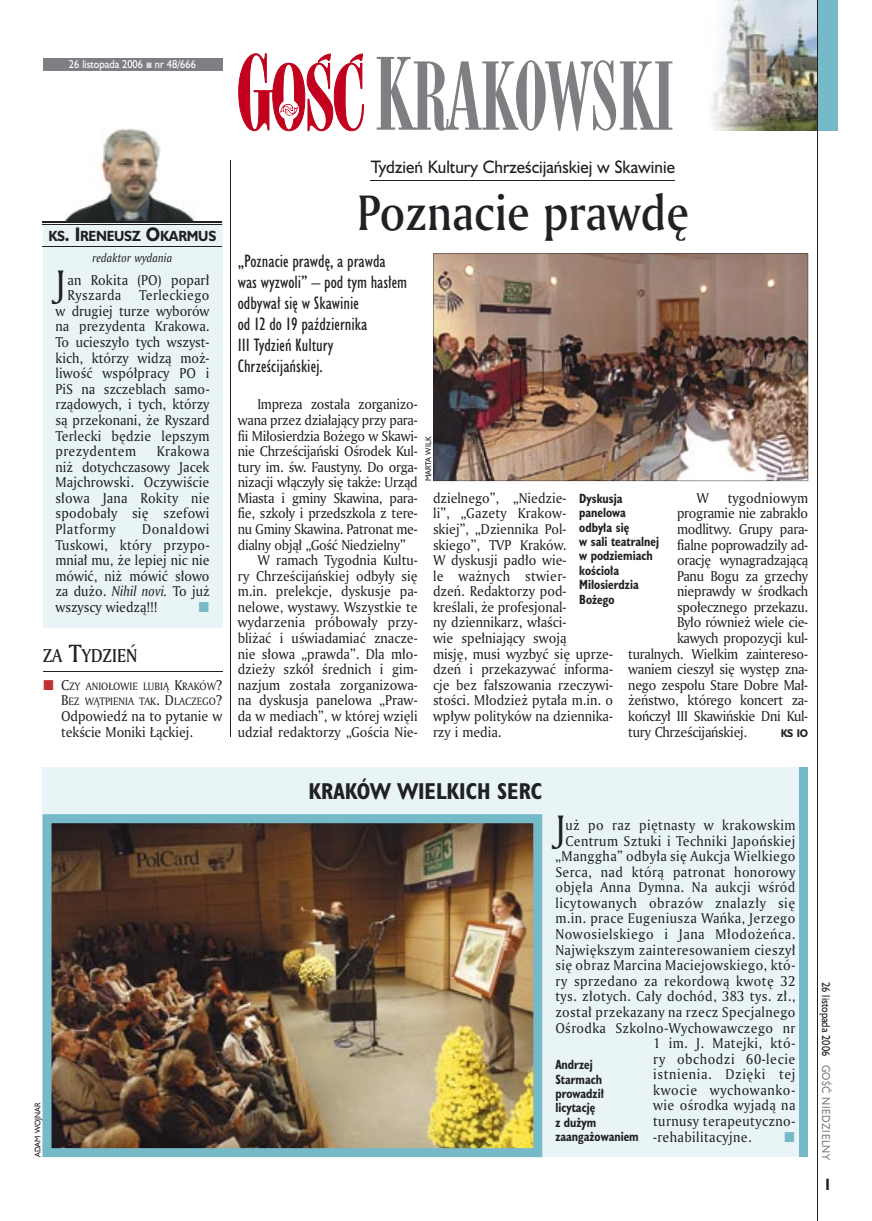
<style>
.page{position:relative;width:872px;height:1221px;background:#fff}
.page>*{position:absolute;margin:0;border:0;box-sizing:border-box;transform-origin:0 0}
.t1{font:90px "Modern 735 PL";color:#7f7e83;scale:.9 1}
.t2{font:48px "Amerigo Md PL";color:#212125;scale:.9 1}
.t3{font:35.55px "Amerigo PL";color:#212125;scale:.94 1}
.t4{font:700 21px "Humanst 521 Cn PL";color:#212125}
.t5{font:18px "Amerigo Md PL";color:#212125;scale:.9 1}
.t6{font:16.5px/21px "Humanst 521 Cn PL";color:#212125}
.t7{font:16.5px "Humanst 521 PL";color:#212125;scale:.94 1}
.t8{font:700 15px "Humanst 521 Cn PL";color:#212125;scale:.94 1}
.t9{font:13.8px/15.6px "Amerigo PL";color:#212125;scale:.94 1}
.t10{font:13.8px "Amerigo PL";letter-spacing:-.02em;color:#212125;scale:.94 1}
.t11{font:13.8px "Amerigo PL";letter-spacing:.03em;color:#212125;scale:.94 1}
.t12{font:13.8px "Amerigo PL";letter-spacing:.045em;color:#212125;scale:.94 1}
.t13{font:13.8px "Amerigo PL";letter-spacing:.05em;color:#212125;scale:.94 1}
.t14{font:700 13.5px "Humanst 521 PL";letter-spacing:-.02em;color:#212125;scale:.9 1}
.t15{font:700 12.3px/14.4px "Humanst 521 Cn PL";color:#212125;scale:.94 1}
.t16{font:italic 11.7px "Amerigo PL";color:#212125;scale:.94 1}
.t17{font:10.5px "Humanst 521 PL";color:#fff;scale:.9 1}
.t18{font:10.5px "Humanst 521 PL";color:#212125;scale:.9 1}
.t19{font:10.5px "Humanst 521 PL";letter-spacing:.05em;color:#7f7e83;scale:.9 1}
.t20{font:10.35px/15.6px "Amerigo PL";color:#212125;scale:.94 1}
.t21{font:700 10.35px "Humanst 521 PL";color:#212125;scale:.9 1}
.t22{font:7.5px "Humanst 521 PL";color:#212125;scale:.94 1}
.s1{font-size:18px}
.s2{font-style:italic}
.s3{font-size:24px}
.s4{font-size:13.8px}
.s5{font-size:96px}
</style>
<div class="page">
<div style="left:43px;top:222px;width:179px;height:405px;background:#e9f4f6"></div>
<img style="left:711px;top:0;width:106px;height:130px">
<svg style="left:238px;top:53px;width:126px;height:78px"></svg>
<div style="left:43px;top:58px;width:179px;height:13px;background:#7f7e83"></div>
<div style="left:818px;top:0;width:19px;height:130px;background:#76baca"></div>
<hr style="left:817px;top:0;width:1px;height:1220px;background:#212125">
<hr style="left:230px;top:160px;width:1px;height:576px;background:#212125">
<div style="left:43px;top:767px;width:765px;height:389px;background:#e9f4f6"></div>
<img style="left:43px;top:814px;width:499px;height:342px">
<div style="left:799px;top:767px;width:9px;height:390px;background:#76baca"></div>
<img style="left:65px;top:128px;width:132px;height:93px">
<hr style="left:42px;top:221px;width:180px;height:2px;background:#212125">
<hr style="left:42px;top:224px;width:180px;height:1px;background:#212125">
<hr style="left:42px;top:246px;width:180px;height:1px;background:#212125">
<hr style="left:43px;top:671px;width:179px;height:1px;background:#212125">
<hr style="left:371px;top:180px;width:304px;height:1px;background:#212125">
<img style="left:433px;top:253px;width:375px;height:228px">
<p class="t17" style="left:69px;top:57px;width:143px">26 listopada 2006 nr 48/666</p>
<p class="t14" style="left:49px;top:226px;width:188px">KS<span class="s1">. I</span>RENEUSZ <span class="s1">O</span>KARMUS</p>
<p class="t16" style="left:93px;top:250px;width:86px">redaktor wydania</p>
<h3 class="t3" style="left:55px;top:259px;width:12px">J</h3>
<p class="t9" style="left:67px;top:271px;width:153px">an Rokita (PO) poparł<br>Ryszarda</p>
<p class="t9" style="left:55px;top:287px;width:165px;text-align:justify;text-indent:84px">Terleckiego w drugiej turze wyborów na prezydenta Krakowa.<br>To ucieszyło tych wszyst&shy;kich, którzy widzą moż&shy;liwość współpracy PO i PiS na szczeblach samo&shy;rządowych, i tych, którzy są przekonani, że Ryszard Terlecki będzie lepszym prezydentem</p>
<p class="t9" style="left:55px;top:443px;width:165px;text-align:justify;text-indent:101px">Krakowa niż dotychczasowy Jacek Majchrowski. Oczywiście słowa Jana Rokity nie spodobały się szefowi Platformy</p>
<p class="t9" style="left:55px;top:521px;width:165px;text-align:justify;text-indent:87px">Donaldowi Tuskowi, który przypo&shy;mniał mu, że lepiej nic nie mówić, niż mówić słowo za dużo. <span class="s2">Nihil novi.</span> To już wszyscy wiedzą!!!</p>
<h3 class="t5" style="left:43px;top:643px;width:107px">ZA <span class="s3">T</span>YDZIEŃ</h3>
<p class="t20" style="left:61px;top:678px;width:173px"><span class="s4">C</span>ZY ANIOŁOWIE LUBIĄ <span class="s4">K</span>RAKÓW<span class="s4">?<br>B</span>EZ WĄTPIENIA TAK<span class="s4">. D</span>LACZEGO<span class="s4">?</span></p>
<p class="t9" style="left:61px;top:707px;width:173px">Odpowiedź na to pytanie w tekście Moniki Łąckiej.</p>
<h1 class="t1" style="left:375px;top:41px;width:335px"><span class="s5">K</span>RAKOWSKI</h1>
<p class="t7" style="left:371px;top:156px;width:325px">Tydzień Kultury Chrześcijańskiej w Skawinie</p>
<h2 class="t2" style="left:357px;top:180px;width:370px">Poznacie prawdę</h2>
<p class="t6" style="left:238px;top:250px;width:171px">„Poznacie prawdę, a prawda was wyzwoli” – pod tym hasłem odbywał się w Skawinie<br>od 12 do 19 października<br>III Tydzień Kultury<br>Chrześcijańskiej.</p>
<p class="t10" style="left:257px;top:395px;width:172px">Impreza została zorganizo-</p>
<p class="t10" style="left:238px;top:411px;width:193px">wana przez działający przy para-</p>
<p class="t10" style="left:238px;top:426px;width:193px">fii Miłosierdzia Bożego w Skawi-</p>
<p class="t10" style="left:238px;top:442px;width:193px">nie Chrześcijański Ośrodek Kul-</p>
<p class="t10" style="left:238px;top:457px;width:193px">tury im. św. Faustyny. Do orga-</p>
<p class="t10" style="left:238px;top:473px;width:193px">nizacji włączyły się także: Urząd</p>
<p class="t10" style="left:238px;top:488px;width:193px">Miasta i gminy Skawina, para-</p>
<p class="t10" style="left:238px;top:504px;width:193px">fie, szkoły i przedszkola z tere-</p>
<p class="t10" style="left:238px;top:520px;width:193px">nu Gminy Skawina. Patronat me-</p>
<p class="t10" style="left:238px;top:535px;width:180px">dialny objął „Gość Niedzielny”</p>
<p class="t9" style="left:257px;top:552px;width:172px">W ramach Tygodnia Kultu-</p>
<p class="t9" style="left:238px;top:567px;width:193px">ry Chrześcijańskiej odbyły się</p>
<p class="t9" style="left:238px;top:583px;width:193px">m.in. prelekcje, dyskusje pa-</p>
<p class="t9" style="left:238px;top:598px;width:193px">nelowe, wystawy. Wszystkie te</p>
<p class="t9" style="left:238px;top:614px;width:193px">wydarzenia próbowały przy-</p>
<p class="t9" style="left:238px;top:630px;width:193px">bliżać i uświadamiać znacze-</p>
<p class="t9" style="left:238px;top:645px;width:193px">nie słowa „prawda”. Dla mło-</p>
<p class="t9" style="left:238px;top:661px;width:193px">dzieży szkół średnich i gim-</p>
<p class="t9" style="left:238px;top:676px;width:193px">nazjum została zorganizowa-</p>
<p class="t9" style="left:238px;top:692px;width:193px">na dyskusja panelowa „Praw-</p>
<p class="t9" style="left:238px;top:707px;width:193px">da w mediach”, w której wzięli</p>
<p class="t9" style="left:238px;top:723px;width:193px">udział redaktorzy „Gościa Nie-</p>
<p class="t22" style="left:423px;top:481px;width:49px;rotate:-90deg">MARTA WILK</p>
<p class="t9" style="left:433px;top:489px;width:193px">dzielnego”, „Niedzie-<br>li”, „Gazety Krakow-<br>skiej”, „Dziennika Pol&shy;skiego”, TVP Kraków.<br>W dyskusji padło wie-<br>le ważnych stwier-<br>dzeń. Redaktorzy pod&shy;kreślali, że profesjonal-<br>ny dziennikarz, właści-<br>wie spełniający swoją<br>misję, musi wyzbyć się uprze&shy;dzeń i przekazywać informa&shy;cje bez fałszowania rzeczywi&shy;stości. Młodzież pytała m.in. o wpływ polityków na dziennika&shy;rzy i media.</p>
<p class="t9" style="left:696px;top:489px;width:15px">W</p>
<p class="t9" style="left:727px;top:489px;width:87px">tygodniowym</p>
<p class="t15" style="left:579px;top:490px;width:86px">Dyskusja panelowa odbyła się<br>w sali teatralnej w podziemiach kościoła<br>Miłosierdzia<br>Bożego</p>
<p class="t10" style="left:677px;top:504px;width:141px">programie nie zabrakło</p>
<p class="t10" style="left:677px;top:520px;width:141px">modlitwy. Grupy para-</p>
<p class="t10" style="left:677px;top:535px;width:141px">fialne poprowadziły ad-</p>
<p class="t10" style="left:677px;top:551px;width:141px">orację wynagradzającą</p>
<p class="t10" style="left:677px;top:566px;width:141px">Panu Bogu za grzechy</p>
<p class="t10" style="left:677px;top:582px;width:141px">nieprawdy w środkach</p>
<p class="t10" style="left:677px;top:597px;width:141px">społecznego przekazu.</p>
<p class="t10" style="left:677px;top:613px;width:141px">Było również wiele cie-</p>
<p class="t10" style="left:677px;top:629px;width:141px">kawych propozycji kul-</p>
<p class="t10" style="left:628px;top:644px;width:193px">turalnych. Wielkim zaintereso-</p>
<p class="t10" style="left:628px;top:660px;width:193px">waniem cieszył się występ zna-</p>
<p class="t10" style="left:628px;top:675px;width:193px">nego zespołu Stare Dobre Mał-</p>
<p class="t10" style="left:628px;top:691px;width:193px">żeństwo, którego koncert za-</p>
<p class="t10" style="left:628px;top:706px;width:193px">kończył III Skawińskie Dni Kul-</p>
<p class="t10" style="left:628px;top:722px;width:128px">tury Chrześcijańskiej.</p>
<p class="t21" style="left:780px;top:725px;width:32px">KS IO</p>
<p class="t22" style="left:33px;top:1156px;width:60px;rotate:-90deg">ADAM WOJNAR</p>
<h3 class="t4" style="left:308px;top:777px;width:235px">KRAKÓW WIELKICH SERC</h3>
<h3 class="t3" style="left:555px;top:804px;width:12px">J</h3>
<p class="t11" style="left:565px;top:815px;width:246px">uż po raz piętnasty w krakowskim</p>
<p class="t11" style="left:565px;top:831px;width:246px">Centrum Sztuki i Techniki Japońskiej</p>
<p class="t11" style="left:555px;top:847px;width:257px">„Manggha” odbyła się Aukcja Wielkiego</p>
<p class="t11" style="left:555px;top:862px;width:257px">Serca, nad którą patronat honorowy</p>
<p class="t11" style="left:555px;top:878px;width:257px">objęła Anna Dymna. Na aukcji wśród</p>
<p class="t12" style="left:555px;top:893px;width:257px">licytowanych obrazów znalazły się</p>
<p class="t11" style="left:555px;top:909px;width:257px">m.in. prace Eugeniusza Wańka, Jerzego</p>
<p class="t12" style="left:555px;top:924px;width:257px">Nowosielskiego i Jana Młodożeńca.</p>
<p class="t11" style="left:555px;top:940px;width:257px">Największym zainteresowaniem cieszył</p>
<p class="t11" style="left:555px;top:955px;width:257px">się obraz Marcina Maciejowskiego, któ-</p>
<p class="t11" style="left:555px;top:971px;width:257px">ry sprzedano za rekordową kwotę 32</p>
<p class="t11" style="left:555px;top:987px;width:257px">tys. złotych. Cały dochód, 383 tys. zł.,</p>
<p class="t11" style="left:555px;top:1002px;width:257px">został przekazany na rzecz Specjalnego</p>
<p class="t11" style="left:555px;top:1018px;width:257px">Ośrodka Szkolno-Wychowawczego nr</p>
<p class="t11" style="left:653px;top:1033px;width:153px">1 im. J. Matejki, któ-</p>
<p class="t12" style="left:653px;top:1049px;width:153px">ry obchodzi 60-lecie</p>
<p class="t13" style="left:653px;top:1064px;width:153px">istnienia. Dzięki tej</p>
<p class="t12" style="left:653px;top:1080px;width:153px">kwocie wychowanko-</p>
<p class="t11" style="left:653px;top:1096px;width:153px">wie ośrodka wyjadą na</p>
<p class="t11" style="left:653px;top:1111px;width:153px">turnusy terapeutyczno-</p>
<p class="t11" style="left:653px;top:1127px;width:106px">-rehabilitacyjne.</p>
<p class="t15" style="left:555px;top:1056px;width:90px">Andrzej<br>Starmach prowadził licytację<br>z dużym zaangażowaniem</p>
<p class="t18" style="left:833px;top:981px;width:84px;rotate:90deg">26 listopada 2006</p>
<p class="t19" style="left:833px;top:1064px;width:108px;rotate:90deg">GOŚĆ NIEDZIELNY</p>
<p class="t8" style="left:825px;top:1173px;width:6px">I</p>
</div>
